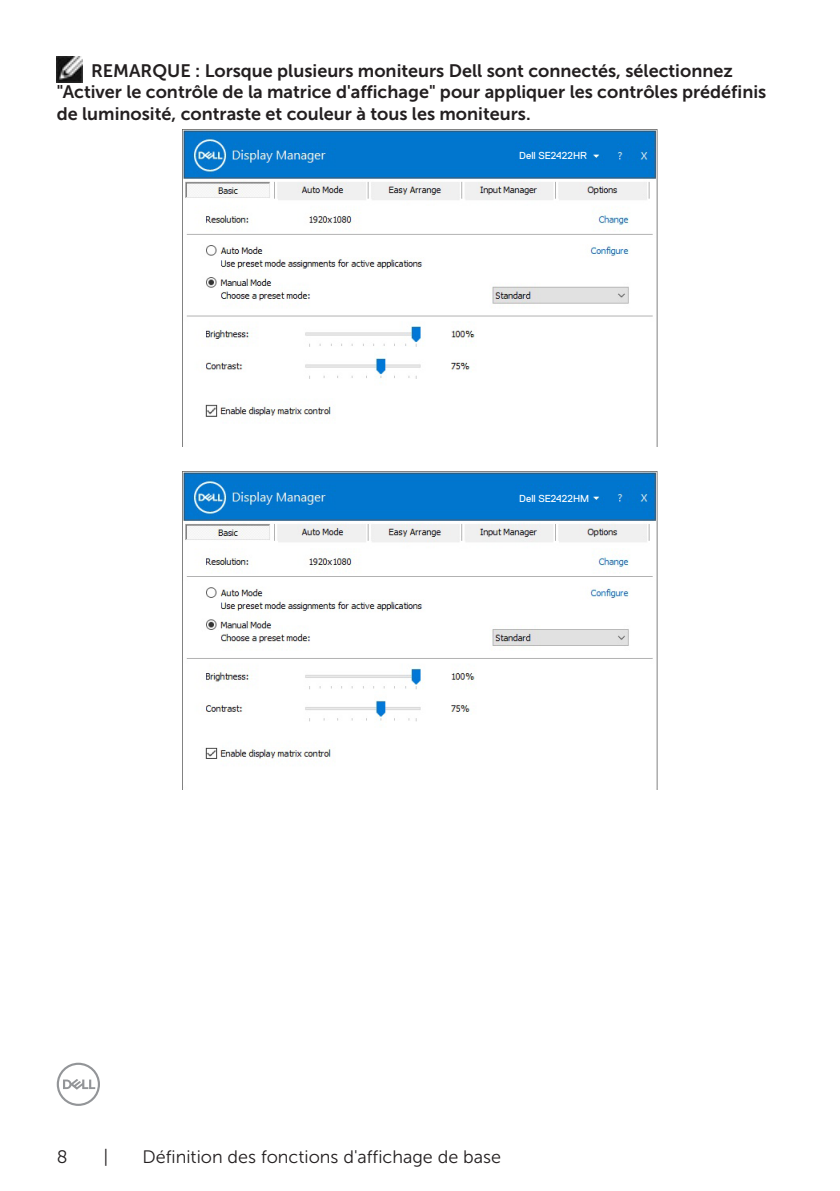
<style>
.page{position:relative;width:840px;height:1191px;background:#fff}
.page>*{position:absolute;margin:0;border:0;box-sizing:border-box;transform-origin:0 0}
.Paragraph{font:18px/21.6px "Museo Sans For Dell 700";color:#231f20}
.t1{font:18px "Museo Sans For Dell 300";color:#231f20}
.t2{font:10.2px "Dell Replica";color:#fff}
</style>
<div class="page">
<svg style="left:57px;top:1062px;width:43px;height:44px"></svg>
<img style="left:57px;top:57px;width:25px;height:25px">
<img style="left:182px;top:129px;width:475px;height:317px">
<svg style="left:205px;top:404px;width:12px;height:13px"></svg>
<div style="left:519px;top:151px;width:69px;height:11px;background:#0176ce"></div>
<img style="left:182px;top:472px;width:475px;height:317px">
<svg style="left:205px;top:747px;width:12px;height:12px"></svg>
<div style="left:519px;top:493px;width:69px;height:11px;background:#0176ce"></div>
<p class="Paragraph" style="left:57px;top:59px;width:710px;text-indent:34px">REMARQUE : Lorsque plusieurs moniteurs Dell sont connectés, sélectionnez "Activer le contrôle de la matrice d'affichage" pour appliquer les contrôles prédéfinis de luminosité, contraste et couleur à tous les moniteurs.</p>
<p class="t2" style="left:519px;top:150px;width:69px">Dell SE2422HR</p>
<p class="t2" style="left:519px;top:493px;width:71px">Dell SE2422HM</p>
<p class="t1" style="left:57px;top:1146px;width:12px">8</p>
<p class="t1" style="left:104px;top:1146px;width:6px">|</p>
<p class="t1" style="left:142px;top:1146px;width:360px">Définition des fonctions d'affichage de base</p>
</div>
